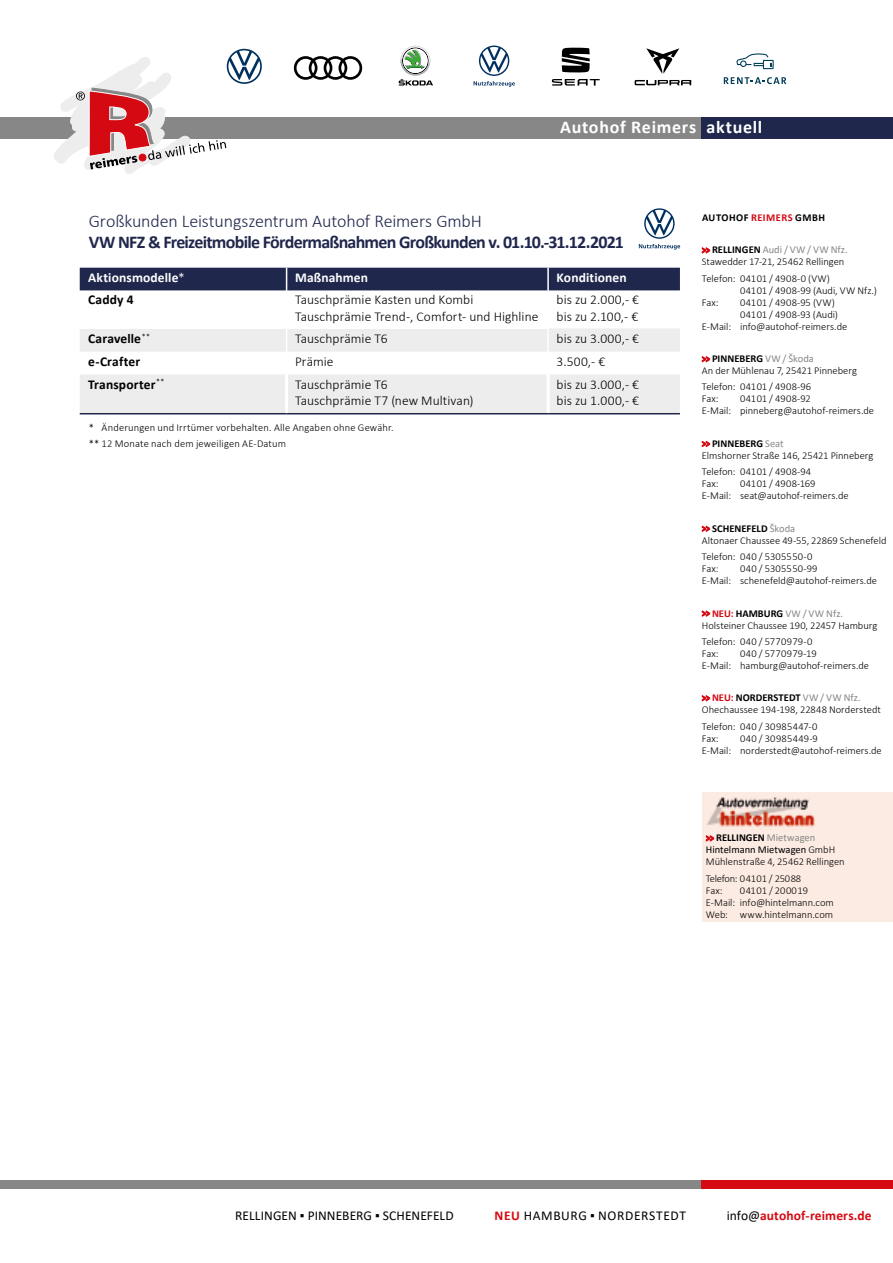
<style>
.page{position:relative;width:893px;height:1263px;background:#fff}
.page>*{position:absolute;margin:0;border:0;box-sizing:border-box;transform-origin:0 0}
.t1{font:700 18px "Calibri";letter-spacing:-.04em;color:#20274c}
.t2{font:300 18px "Calibri";letter-spacing:-.01em;color:#20274c}
.t3{font:700 18px "Calibri";letter-spacing:.04em;color:#fff}
.t4{font:300 13.5px "Calibri";letter-spacing:.005em;color:#000}
.t5{font:700 13.5px "Calibri";letter-spacing:.01em;color:#000}
.t6{font:700 13.5px "Calibri";letter-spacing:.01em;color:#fff}
.t7{font:13.5px "Calibri";letter-spacing:.01em;color:#000}
.t8{font:700 13.5px "Calibri";letter-spacing:.01em;color:#d50911}
.t9{font:13.5px "Calibri";letter-spacing:.045em;color:#000}
.t10{font:300 10.5px/12px "Calibri";color:#000}
.t11{font:300 10.5px/12px "Calibri";letter-spacing:-.02em;color:#000}
.t12{font:700 10.5px "Calibri";letter-spacing:.045em;color:#000}
.s1{font-weight:300}
.s2{color:#d50911}
.s3{font-weight:700;color:#d50911}
.s4{font-weight:700}
.s5{font-weight:400;color:#878787}
.s6{font-weight:400}
.s7{font-weight:400;color:#000}
</style>
<div class="page">
<div style="left:0;top:1180px;width:893px;height:9px;background:#878787"></div>
<div style="left:702px;top:1180px;width:191px;height:9px;background:#d50911"></div>
<div style="left:0;top:117px;width:893px;height:21px;background:#878787"></div>
<div style="left:702px;top:793px;width:191px;height:129px;background:#fcebe3"></div>
<img style="left:707px;top:797px;width:107px;height:30px">
<svg style="left:399px;top:46px;width:34px;height:40px"></svg>
<svg style="left:294px;top:56px;width:68px;height:24px"></svg>
<svg style="left:552px;top:79px;width:48px;height:7px"></svg>
<svg style="left:562px;top:48px;width:28px;height:25px"></svg>
<svg style="left:474px;top:46px;width:41px;height:41px"></svg>
<svg style="left:54px;top:49px;width:208px;height:125px"></svg>
<svg style="left:646px;top:48px;width:33px;height:26px"></svg>
<svg style="left:635px;top:80px;width:56px;height:5px"></svg>
<svg style="left:736px;top:53px;width:38px;height:16px"></svg>
<svg style="left:724px;top:77px;width:62px;height:7px"></svg>
<svg style="left:80px;top:329px;width:600px;height:84px;fill:#ededed"></svg>
<hr style="left:549px;top:329px;width:131px;height:1px;background:#ededed">
<hr style="left:547px;top:329px;width:2px;height:23px;background:#fff">
<svg style="left:286px;top:329px;width:1px;height:45px"></svg>
<hr style="left:547px;top:352px;width:2px;height:22px;background:#fff">
<div style="left:80px;top:268px;width:600px;height:22px;background:#20274c"></div>
<hr style="left:547px;top:268px;width:2px;height:22px;background:#fff">
<hr style="left:285px;top:374px;width:3px;height:39px;background:#fff">
<hr style="left:547px;top:374px;width:3px;height:39px;background:#fff">
<hr style="left:80px;top:413px;width:207px;height:1px;background:#20274c">
<hr style="left:287px;top:413px;width:261px;height:1px;background:#20274c">
<hr style="left:548px;top:413px;width:132px;height:1px;background:#20274c">
<div style="left:702px;top:117px;width:191px;height:21px;background:#20274c"></div>
<svg style="left:639px;top:208px;width:41px;height:42px"></svg>
<p class="t3" style="left:560px;top:115px;width:204px">Autohof Reimers aktuell</p>
<p class="t2" style="left:89px;top:210px;width:394px">Großkunden Leistungszentrum Autohof Reimers GmbH</p>
<p class="t1" style="left:89px;top:230px;width:536px">VW NFZ &amp; Freizeitmobile Fördermaßnahmen Großkunden v. 01.10.-31.12.2021</p>
<p class="t6" style="left:88px;top:268px;width:98px">Aktionsmodelle<span class="s1">*</span></p>
<p class="t6" style="left:295px;top:268px;width:75px">Maßnahmen</p>
<p class="t6" style="left:557px;top:268px;width:72px">Konditionen</p>
<p class="t5" style="left:88px;top:290px;width:47px">Caddy 4</p>
<p class="t4" style="left:295px;top:291px;width:180px">Tauschprämie Kasten und Kombi</p>
<p class="t4" style="left:295px;top:308px;width:245px">Tauschprämie Trend-, Comfort- und Highline</p>
<p class="t4" style="left:557px;top:291px;width:84px">bis zu 2.000,- €</p>
<p class="t4" style="left:557px;top:308px;width:83px">bis zu 2.100,- €</p>
<p class="t5" style="left:88px;top:329px;width:63px">Caravelle<sup>**</sup></p>
<p class="t4" style="left:295px;top:330px;width:94px">Tauschprämie T6</p>
<p class="t4" style="left:557px;top:330px;width:84px">bis zu 3.000,- €</p>
<p class="t5" style="left:88px;top:352px;width:53px">e-Crafter</p>
<p class="t4" style="left:295px;top:353px;width:40px">Prämie</p>
<p class="t4" style="left:557px;top:353px;width:50px">3.500,- €</p>
<p class="t5" style="left:88px;top:375px;width:78px">Transporter<sup>**</sup></p>
<p class="t4" style="left:295px;top:376px;width:94px">Tauschprämie T6</p>
<p class="t4" style="left:295px;top:392px;width:180px">Tauschprämie T7 (new Multivan)</p>
<p class="t4" style="left:557px;top:376px;width:84px">bis zu 3.000,- €</p>
<p class="t4" style="left:557px;top:392px;width:84px">bis zu 1.000,- €</p>
<p class="t10" style="left:89px;top:421px;width:306px">* Änderungen und Irrtümer vorbehalten. Alle Angaben ohne Gewähr.</p>
<p class="t10" style="left:89px;top:437px;width:199px">** 12 Monate nach dem jeweiligen AE-Datum</p>
<p class="t12" style="left:702px;top:210px;width:124px">AUTOHOF <span class="s2">REIMERS</span> GMBH</p>
<p class="t10" style="left:702px;top:244px;width:147px"><span class="s3">&gt;&gt;</span> <span class="s4">RELLINGEN</span> <span class="s5">Audi / VW / VW Nfz.<br></span>Stawedder 17-21, 25462 Rellingen</p>
<p class="t10" style="left:702px;top:272px;width:130px">Telefon: 0 41 01 / 49 08-0 (VW)</p>
<p class="t10" style="left:740px;top:284px;width:138px">0 41 01 / 49 08-99 (Audi, VW Nfz.)</p>
<p class="t10" style="left:702px;top:296px;width:18px">Fax:</p>
<p class="t10" style="left:740px;top:296px;width:96px">0 41 01 / 49 08-95 (VW)</p>
<p class="t10" style="left:740px;top:308px;width:99px">0 41 01 / 49 08-93 (Audi)</p>
<p class="t10" style="left:702px;top:320px;width:147px">E-Mail: info@autohof-reimers.de</p>
<p class="t10" style="left:702px;top:353px;width:157px"><span class="s3">&gt;&gt;</span> <span class="s4">PINNEBERG</span> <span class="s5">VW / Škoda<br></span>An der Mühlenau 7, 25421 Pinneberg</p>
<p class="t10" style="left:702px;top:381px;width:111px">Telefon: 0 41 01 / 49 08-96<br>Fax:</p>
<p class="t10" style="left:702px;top:393px;width:174px;text-indent:38px">0 41 01 / 49 08-92<br>E-Mail: pinneberg@autohof-reimers.de</p>
<p class="t10" style="left:702px;top:437px;width:173px"><span class="s3">&gt;&gt;</span> <span class="s4">PINNEBERG</span> <span class="s5">Seat<br></span>Elmshorner Straße 146, 25421 Pinneberg</p>
<p class="t10" style="left:702px;top:466px;width:111px">Telefon: 0 41 01 / 49 08-94<br>Fax:</p>
<p class="t10" style="left:702px;top:478px;width:148px;text-align:center">0 41 01 / 49 08-169<br>E-Mail: seat@autohof-reimers.de</p>
<p class="t10" style="left:702px;top:522px;width:186px"><span class="s3">&gt;&gt;</span> <span class="s4">SCHENEFELD</span> <span class="s5">Škoda<br></span>Altonaer Chaussee 49-55, 22869 Schenefeld</p>
<p class="t10" style="left:702px;top:550px;width:112px">Telefon: 0 40 / 530 55 50-0<br>Fax:</p>
<p class="t10" style="left:702px;top:562px;width:177px;text-indent:38px">0 40 / 530 55 50-99<br>E-Mail: schenefeld@autohof-reimers.de</p>
<p class="t10" style="left:702px;top:607px;width:177px"><span class="s3">&gt;&gt; NEU:</span> <span class="s4">HAMBURG</span> <span class="s5">VW / VW Nfz.<br></span>Holsteiner Chaussee 190, 22457 Hamburg</p>
<p class="t10" style="left:702px;top:635px;width:112px">Telefon: 0 40 / 577 09 79-0<br>Fax:</p>
<p class="t10" style="left:702px;top:647px;width:169px;text-indent:38px">0 40 / 577 09 79-19<br>E-Mail: hamburg@autohof-reimers.de</p>
<p class="t10" style="left:702px;top:692px;width:181px"><span class="s3">&gt;&gt; NEU:</span> <span class="s4">NORDERSTEDT</span> <span class="s5">VW / VW Nfz.<br></span>Ohechaussee 194-198, 22848 Norderstedt</p>
<p class="t10" style="left:702px;top:720px;width:117px">Telefon: 0 40 / 30 98 54 47-0<br>Fax:</p>
<p class="t10" style="left:702px;top:732px;width:181px;text-indent:38px">0 40 / 30 98 54 49-9<br>E-Mail: norderstedt@autohof-reimers.de</p>
<p class="t10" style="left:706px;top:832px;width:140px"><span class="s3">&gt;&gt;</span> <span class="s4">RELLINGEN</span> <span class="s5">Mietwagen<br></span><span class="s6">Hintelmann Mietwagen</span> GmbH<br>Mühlenstraße 4, 25462 Rellingen</p>
<p class="t11" style="left:706px;top:872px;width:97px">Telefon: 0 41 01 / 250 88<br>Fax:</p>
<p class="t10" style="left:706px;top:884px;width:130px;text-indent:34px">0 41 01 / 2000 19<br>E-Mail: info@hintelmann.com<br>Web: www.hintelmann.com</p>
<p class="t7" style="left:235px;top:1206px;width:220px">RELLINGEN ▪ PINNEBERG ▪ SCHENEFELD</p>
<p class="t9" style="left:495px;top:1206px;width:193px"><span class="s3">NEU</span> HAMBURG ▪ NORDERSTEDT</p>
<p class="t8" style="left:727px;top:1206px;width:147px"><span class="s7">info@</span>autohof-reimers.de</p>
</div>
